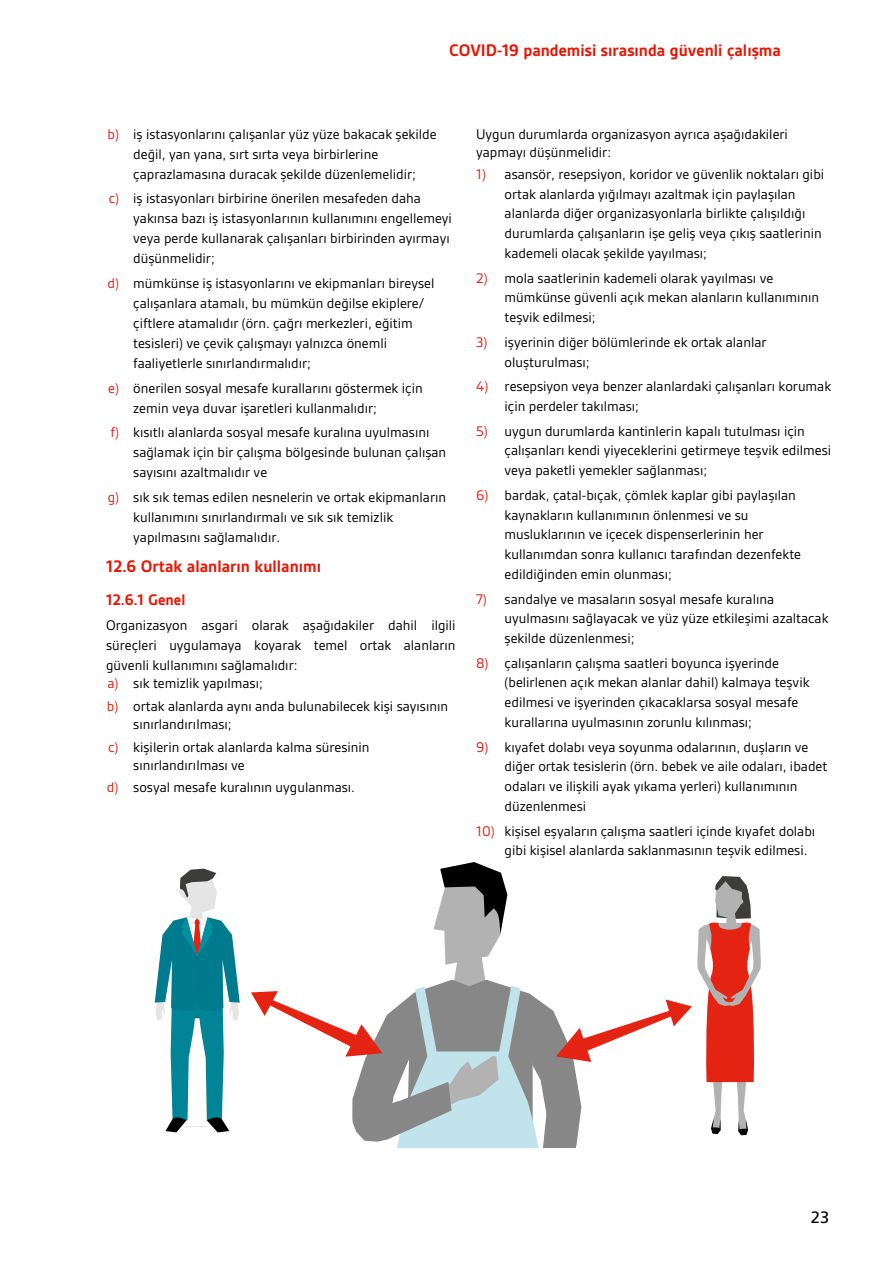
<style>
.page{position:relative;width:893px;height:1263px;background:#fff}
.page>*{position:absolute;margin:0;border:0;box-sizing:border-box;transform-origin:0 0}
.BODY_COPY__4mm{font:700 18px "Gesta";color:#e71808}
.BODY_COPY__4mm-2{font:700 16.5px "Gesta";color:#e71808}
.t1{font:16.5px "Frutiger";color:#000}
.BODY_COPY__4mm-3{font:15px/19.8px "Gesta";color:#000}
.s1{color:#e71808}
</style>
<div class="page">
<svg style="left:155px;top:868px;width:85px;height:264px"></svg>
<svg style="left:251px;top:862px;width:510px;height:286px"></svg>
<p class="BODY_COPY__4mm" style="left:449px;top:40px;width:333px">COVID-19 pandemisi sırasında güvenli çalışma</p>
<p class="BODY_COPY__4mm-3" style="left:133px;top:124px;width:305px;text-indent:-26px"><span class="s1">b)</span> iş istasyonlarını çalışanlar yüz yüze bakacak şekilde değil, yan yana, sırt sırta veya birbirlerine çaprazlamasına duracak şekilde düzenlemelidir;</p>
<p class="BODY_COPY__4mm-3" style="left:133px;top:188px;width:320px;text-indent:-24px"><span class="s1">c)</span> iş istasyonları birbirine önerilen mesafeden daha yakınsa bazı iş istasyonlarının kullanımını engellemeyi veya perde kullanarak çalışanları birbirinden ayırmayı düşünmelidir;</p>
<p class="BODY_COPY__4mm-3" style="left:133px;top:273px;width:303px;text-indent:-26px"><span class="s1">d)</span> mümkünse iş istasyonlarını ve ekipmanları bireysel çalışanlara atamalı, bu mümkün değilse ekiplere/ çiftlere atamalıdır (örn. çağrı merkezleri, eğitim tesisleri) ve çevik çalışmayı yalnızca önemli faaliyetlerle sınırlandırmalıdır;</p>
<p class="BODY_COPY__4mm-3" style="left:133px;top:378px;width:291px;text-indent:-25px"><span class="s1">e)</span> önerilen sosyal mesafe kurallarını göstermek için zemin veya duvar işaretleri kullanmalıdır;</p>
<p class="BODY_COPY__4mm-3" style="left:133px;top:422px;width:315px;text-indent:-23px"><span class="s1">f)</span> kısıtlı alanlarda sosyal mesafe kuralına uyulmasını sağlamak için bir çalışma bölgesinde bulunan çalışan sayısını azaltmalıdır ve</p>
<p class="BODY_COPY__4mm-3" style="left:133px;top:487px;width:314px;text-indent:-25px"><span class="s1">g)</span> sık sık temas edilen nesnelerin ve ortak ekipmanların kullanımını sınırlandırmalı ve sık sık temizlik yapılmasını sağlamalıdır.</p>
<p class="BODY_COPY__4mm" style="left:106px;top:556px;width:217px">12.6 Ortak alanların kullanımı</p>
<p class="BODY_COPY__4mm-2" style="left:106px;top:590px;width:81px">12.6.1 Genel</p>
<p class="BODY_COPY__4mm-3" style="left:106px;top:615px;width:351px;text-align:justify">Organizasyon asgari olarak aşağıdakiler dahil ilgili süreçleri uygulamaya koyarak temel ortak alanların güvenli kullanımını sağlamalıdır:</p>
<p class="BODY_COPY__4mm-3" style="left:107px;top:671px;width:343px;line-height:23px"><span class="s1">a)</span> sık temizlik yapılması;<br><span class="s1">b)</span> ortak alanlarda aynı anda bulunabilecek kişi sayısının</p>
<p class="BODY_COPY__4mm-3" style="left:108px;top:712px;width:263px;line-height:23px;text-indent:25px">sınırlandırılması;<br><span class="s1">c)</span> kişilerin ortak alanlarda kalma süresinin</p>
<p class="BODY_COPY__4mm-3" style="left:107px;top:753px;width:250px;line-height:23px;text-indent:26px">sınırlandırılması ve<br><span class="s1">d)</span> sosyal mesafe kuralının uygulanması.</p>
<p class="BODY_COPY__4mm-3" style="left:476px;top:125px;width:313px;line-height:18px">Uygun durumlarda organizasyon ayrıca aşağıdakileri yapmayı düşünmelidir:</p>
<p class="BODY_COPY__4mm-3" style="left:505px;top:164px;width:321px;text-indent:-28px"><span class="s1">1)</span> asansör, resepsiyon, koridor ve güvenlik noktaları gibi ortak alanlarda yığılmayı azaltmak için paylaşılan alanlarda diğer organizasyonlarla birlikte çalışıldığı durumlarda çalışanların işe geliş veya çıkış saatlerinin kademeli olacak şekilde yayılması;</p>
<p class="BODY_COPY__4mm-3" style="left:505px;top:268px;width:316px;text-indent:-28px"><span class="s1">2)</span> mola saatlerinin kademeli olarak yayılması ve mümkünse güvenli açık mekan alanların kullanımının teşvik edilmesi;</p>
<p class="BODY_COPY__4mm-3" style="left:505px;top:332px;width:263px;text-indent:-28px"><span class="s1">3)</span> işyerinin diğer bölümlerinde ek ortak alanlar oluşturulması;</p>
<p class="BODY_COPY__4mm-3" style="left:505px;top:376px;width:328px;text-indent:-28px"><span class="s1">4)</span> resepsiyon veya benzer alanlardaki çalışanları korumak için perdeler takılması;</p>
<p class="BODY_COPY__4mm-3" style="left:505px;top:421px;width:328px;text-indent:-28px"><span class="s1">5)</span> uygun durumlarda kantinlerin kapalı tutulması için çalışanları kendi yiyeceklerini getirmeye teşvik edilmesi veya paketli yemekler sağlanması;</p>
<p class="BODY_COPY__4mm-3" style="left:505px;top:485px;width:298px;text-indent:-28px"><span class="s1">6)</span> bardak, çatal-bıçak, çömlek kaplar gibi paylaşılan kaynakların kullanımının önlenmesi ve su musluklarının ve içecek dispenserlerinin her kullanımdan sonra kullanıcı tarafından dezenfekte edildiğinden emin olunması;</p>
<p class="BODY_COPY__4mm-3" style="left:505px;top:589px;width:325px;text-indent:-28px"><span class="s1">7)</span> sandalye ve masaların sosyal mesafe kuralına uyulmasını sağlayacak ve yüz yüze etkileşimi azaltacak şekilde düzenlenmesi;</p>
<p class="BODY_COPY__4mm-3" style="left:505px;top:653px;width:306px;text-indent:-28px"><span class="s1">8)</span> çalışanların çalışma saatleri boyunca işyerinde (belirlenen açık mekan alanlar dahil) kalmaya teşvik edilmesi ve işyerinden çıkacaklarsa sosyal mesafe kurallarına uyulmasının zorunlu kılınması;</p>
<p class="BODY_COPY__4mm-3" style="left:505px;top:737px;width:324px;text-indent:-28px"><span class="s1">9)</span> kıyafet dolabı veya soyunma odalarının, duşların ve diğer ortak tesislerin (örn. bebek ve aile odaları, ibadet odaları ve ilişkili ayak yıkama yerleri) kullanımının düzenlenmesi</p>
<p class="BODY_COPY__4mm-3" style="left:505px;top:821px;width:312px;text-indent:-28px"><span class="s1">10)</span> kişisel eşyaların çalışma saatleri içinde kıyafet dolabı gibi kişisel alanlarda saklanmasının teşvik edilmesi.</p>
<p class="t1" style="left:811px;top:1207px;width:20px">23</p>
</div>
